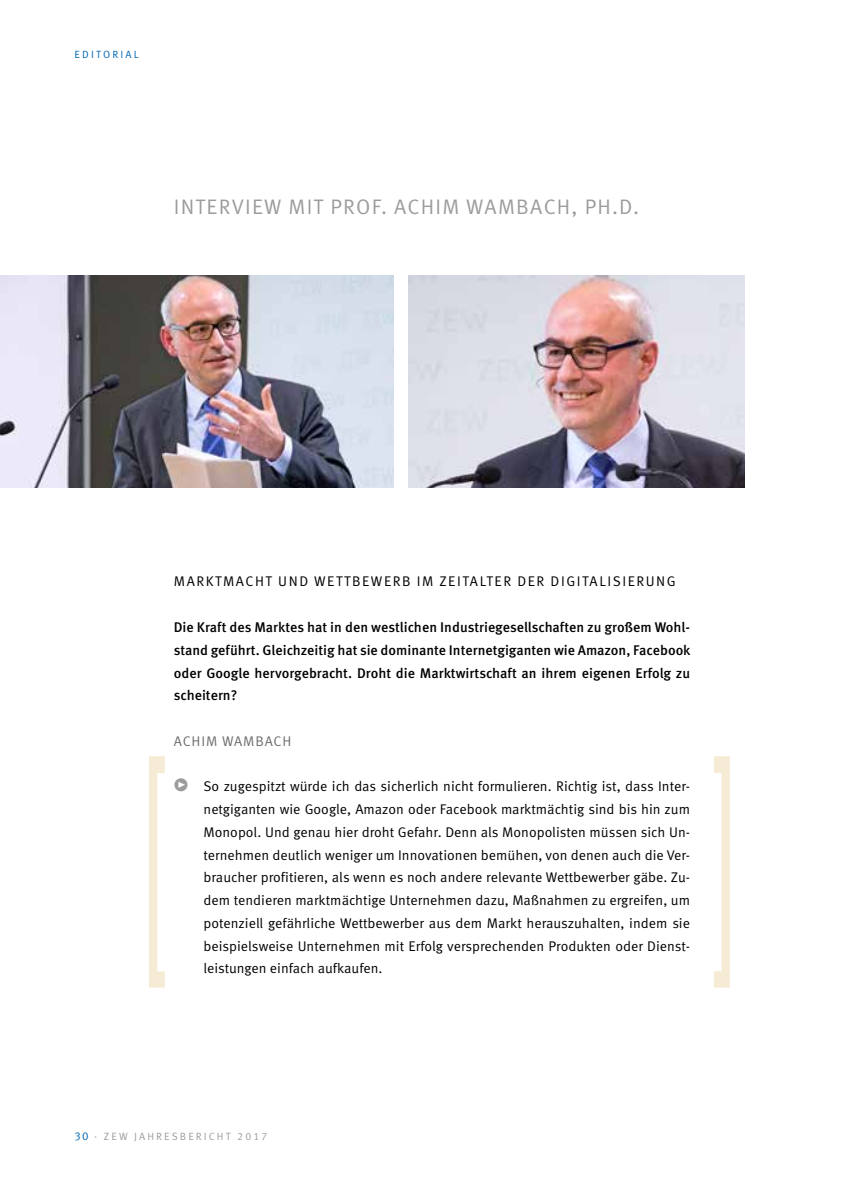
<style>
.page{position:relative;width:844px;height:1191px;background:#fff}
.page>*{position:absolute;margin:0;border:0;box-sizing:border-box;transform-origin:0 0}
.t1{font:21px "Meta Pro";letter-spacing:.06em;color:#9c9c9d}
.t2{font:14px/22.8px "Meta Pro";letter-spacing:.07em;color:#000;text-align:justify}
.t3{font:500 14px/22.8px "Meta Pro";color:#000;text-align:justify}
.t4{font:14px "Meta Pro";letter-spacing:.11em;color:#000}
.t5{font:14px "Meta Pro";letter-spacing:.06em;color:#6e6e6e}
.t6{font:10.5px "Meta Pro";letter-spacing:.2em;color:#9c9c9d}
.t7{font:10.5px "Meta Pro";letter-spacing:.21em;color:#0068b4}
.s1{font-size:17.5px;color:#9c9c9d}
.s2{font-size:11.38px;color:#0068b4}
</style>
<div class="page">
<svg style="left:149px;top:756px;width:16px;height:231px"></svg>
<svg style="left:714px;top:756px;width:15px;height:231px"></svg>
<img style="left:0;top:275px;width:393px;height:212px">
<img style="left:409px;top:275px;width:335px;height:212px">
<p class="t7" style="left:74px;top:47px;width:66px">EDITORIAL</p>
<h1 class="t1" style="left:174px;top:194px;width:467px">INTERVIEW MIT PROF. ACHIM WAMBACH, PH.D.</h1>
<p class="t4" style="left:174px;top:573px;width:503px">MARKTMACHT UND WETTBEWERB IM ZEITALTER DER DIGITALISIERUNG</p>
<p class="t3" style="left:174px;top:616px;width:518px">Die Kraft des Marktes hat in den westlichen Industriegesellschaften zu großem Wohl&shy;stand geführt. Gleichzeitig hat sie dominante Internetgiganten wie Amazon, Facebook oder Google hervorgebracht. Droht die Marktwirtschaft an ihrem eigenen Erfolg zu scheitern?</p>
<p class="t5" style="left:174px;top:732px;width:119px">ACHIM WAMBACH</p>
<p class="t2" style="left:203px;top:775px;width:488px;text-indent:-30px"><span class="s1">•</span> So zugespitzt würde ich das sicherlich nicht formulieren. Richtig ist, dass Inter&shy;netgiganten wie Google, Amazon oder Facebook marktmächtig sind bis hin zum Monopol. Und genau hier droht Gefahr. Denn als Monopolisten müssen sich Un&shy;ternehmen deutlich weniger um Innovationen bemühen, von denen auch die Ver&shy;braucher profitieren, als wenn es noch andere relevante Wettbewerber gäbe. Zu&shy;dem tendieren marktmächtige Unternehmen dazu, Maßnahmen zu ergreifen, um potenziell gefährliche Wettbewerber aus dem Markt herauszuhalten, indem sie beispielsweise Unternehmen mit Erfolg versprechenden Produkten oder Dienst&shy;leistungen einfach aufkaufen.</p>
<p class="t6" style="left:74px;top:1129px;width:194px"><span class="s2">30</span> · ZEW JAHRESBERICHT 2017</p>
</div>
